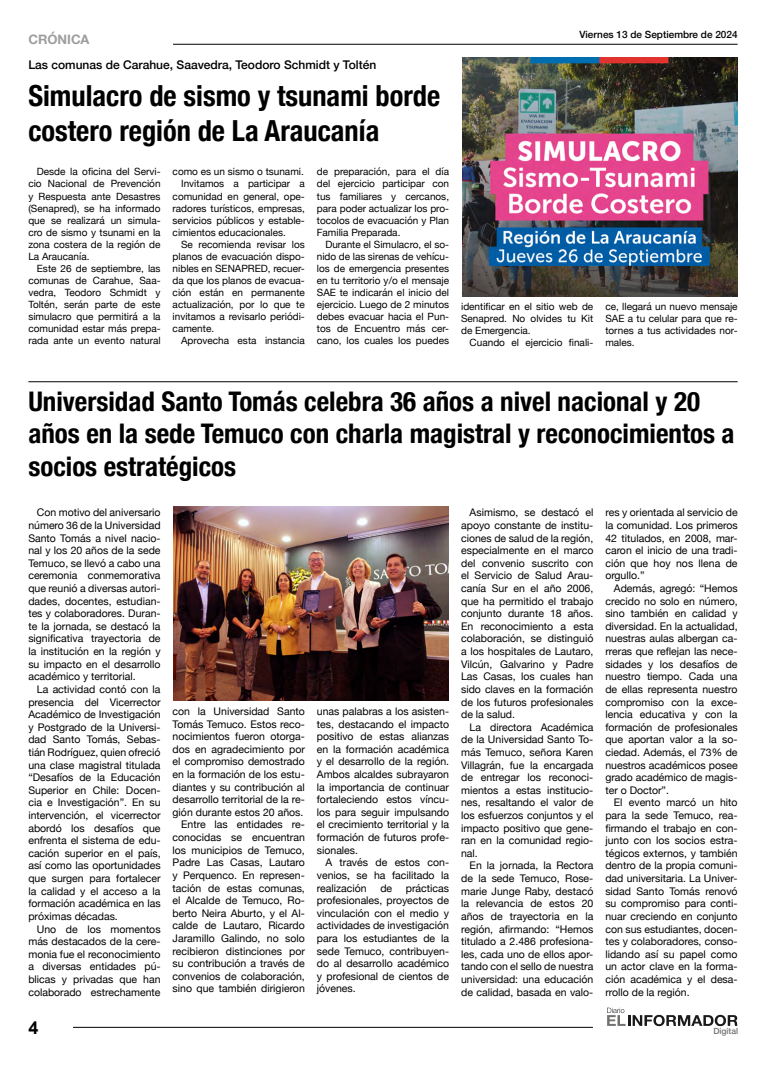
<style>
.page{position:relative;width:766px;height:1078px;background:#fff}
.page>*{position:absolute;margin:0;border:0;box-sizing:border-box;transform-origin:0 0}
.t1{font:700 condensed 29px/34.8px "Helvetica Neue";color:#000}
.t2{font:700 condensed 27px/32.4px "Helvetica Neue";color:#000}
.t3{font:700 18px "Arial";color:#000}
.t4{font:700 13px "Helvetica Neue";color:#9d9d9c}
.t5{font:500 12px "Helvetica Neue";color:#000}
.t6{font:10.5px/12.6px "Helvetica Neue";color:#000;text-align:justify}
.t7{font:10px/12px "Helvetica Neue";color:#000;text-align:justify}
.t8{font:500 10px "Helvetica Neue";color:#000}
.t9{font:500 8.5px "Helvetica Neue";color:#717170}
</style>
<div class="page">
<hr style="left:173px;top:44px;width:564px;height:1px;background:#000">
<hr style="left:73px;top:1026px;width:519px;height:1px;background:#000">
<svg style="left:607px;top:1007px;width:130px;height:18px"></svg>
<hr style="left:28px;top:381px;width:709px;height:1px;background:#000">
<img style="left:462px;top:57px;width:275px;height:239px">
<img style="left:173px;top:506px;width:275px;height:194px">
<p class="t4" style="left:28px;top:29px;width:63px">CRÓNICA</p>
<p class="t5" style="left:28px;top:55px;width:349px">Las comunas de Carahue, Saavedra, Teodoro Schmidt y Toltén</p>
<h1 class="t1" style="left:28px;top:77px;width:413px">Simulacro de sismo y tsunami borde costero región de La Araucanía</h1>
<p class="t7" style="left:28px;top:166px;width:134px;text-indent:8px">Desde la oficina del Servi&shy;cio Nacional de Prevención y Respuesta ante Desastres (Senapred), se ha informado que se realizará un simula&shy;cro de sismo y tsunami en la zona costera de la región de La Araucanía.</p>
<p class="t7" style="left:28px;top:262px;width:134px;text-indent:8px">Este 26 de septiembre, las comunas de Carahue, Saa&shy;vedra, Teodoro Schmidt y Toltén, serán parte de este simulacro que permitirá a la comunidad estar más prepa&shy;rada ante un evento natural</p>
<p class="t7" style="left:317px;top:166px;width:134px">de preparación, para el día del ejercicio participar con tus familiares y cercanos, para poder actualizar los pro&shy;tocolos de evacuación y Plan Familia Preparada.</p>
<p class="t7" style="left:317px;top:238px;width:134px;text-indent:8px">Durante el Simulacro, el so&shy;nido de las sirenas de vehícu&shy;los de emergencia presentes en tu territorio y/o el mensaje SAE te indicarán el inicio del ejercicio. Luego de 2 minutos debes evacuar hacia el Pun&shy;tos de Encuentro más cer&shy;cano, los cuales los puedes</p>
<p class="t7" style="left:172px;top:166px;width:133px">como es un sismo o tsunami.</p>
<p class="t7" style="left:181px;top:178px;width:125px">Invitamos a participar a</p>
<p class="t7" style="left:172px;top:190px;width:134px">comunidad en general, ope-</p>
<p class="t7" style="left:172px;top:202px;width:134px">radores turísticos, empresas,</p>
<p class="t7" style="left:172px;top:214px;width:134px">servicios públicos y estable-</p>
<p class="t7" style="left:172px;top:226px;width:115px">cimientos educacionales.</p>
<p class="t7" style="left:181px;top:238px;width:125px">Se recomienda revisar los</p>
<p class="t7" style="left:172px;top:250px;width:134px">planos de evacuación dispo-</p>
<p class="t7" style="left:172px;top:262px;width:134px">nibles en SENAPRED, recuer-</p>
<p class="t7" style="left:172px;top:274px;width:134px">da que los planos de evacua-</p>
<p class="t7" style="left:172px;top:286px;width:134px">ción están en permanente</p>
<p class="t7" style="left:172px;top:298px;width:134px">actualización, por lo que te</p>
<p class="t7" style="left:172px;top:310px;width:134px">invitamos a revisarlo periódi-</p>
<p class="t7" style="left:172px;top:322px;width:43px">camente.</p>
<p class="t7" style="left:181px;top:334px;width:125px">Aprovecha esta instancia</p>
<p class="t8" style="left:579px;top:27px;width:160px">Viernes 13 de Septiembre de 2024</p>
<p class="t7" style="left:461px;top:301px;width:134px">identificar en el sitio web de Senapred. No olvides tu Kit de Emergencia.</p>
<p class="t7" style="left:469px;top:337px;width:125px">Cuando el ejercicio finali-</p>
<p class="t7" style="left:605px;top:301px;width:134px">ce, llegará un nuevo mensaje SAE a tu celular para que re&shy;tornes a tus actividades nor&shy;males.</p>
<h2 class="t2" style="left:28px;top:383px;width:707px">Universidad Santo Tomás celebra 36 años a nivel nacional y 20 años en la sede Temuco con charla magistral y reconocimientos a socios estratégicos</h2>
<p class="t6" style="left:28px;top:507px;width:134px;text-indent:9px">Con motivo del aniversario número 36 de la Universidad Santo Tomás a nivel nacio&shy;nal y los 20 años de la sede Temuco, se llevó a cabo una ceremonia conmemorativa que reunió a diversas autori&shy;dades, docentes, estudian&shy;tes y colaboradores. Duran&shy;te la jornada, se destacó la significativa trayectoria de la institución en la región y su impacto en el desarrollo académico y territorial.</p>
<p class="t6" style="left:28px;top:683px;width:134px;text-indent:9px">La actividad contó con la presencia del Vicerrector Académico de Investigación y Postgrado de la Universi&shy;dad Santo Tomás, Sebas&shy;tián Rodríguez, quien ofreció una clase magistral titulada “Desafíos de la Educación Superior en Chile: Docen&shy;cia e Investigación”. En su intervención, el vicerrector abordó los desafíos que enfrenta el sistema de edu&shy;cación superior en el país, así como las oportunidades que surgen para fortalecer la calidad y el acceso a la formación académica en las próximas décadas.</p>
<p class="t6" style="left:28px;top:922px;width:134px;text-indent:9px">Uno de los momentos más destacados de la cere&shy;monia fue el reconocimiento a diversas entidades pú&shy;blicas y privadas que han colaborado estrechamente</p>
<p class="t6" style="left:461px;top:507px;width:134px;text-indent:9px">Asimismo, se destacó el apoyo constante de institu&shy;ciones de salud de la región, especialmente en el marco del convenio suscrito con el Servicio de Salud Arau&shy;canía Sur en el año 2006, que ha permitido el trabajo conjunto durante 18 años.<br>En reconocimiento a esta colaboración, se distinguió a los hospitales de Lautaro, Vilcún, Galvarino y Padre Las Casas, los cuales han sido claves en la formación de los futuros profesionales de la salud.</p>
<p class="t6" style="left:461px;top:721px;width:134px;text-indent:9px">La directora Académica de la Universidad Santo To&shy;más Temuco, señora Karen Villagrán, fue la encargada de entregar los reconoci&shy;mientos a estas institucio&shy;nes, resaltando el valor de los esfuerzos conjuntos y el impacto positivo que gene&shy;ran en la comunidad regio&shy;nal.</p>
<p class="t6" style="left:461px;top:859px;width:134px;text-indent:9px">En la jornada, la Rectora de la sede Temuco, Rose&shy;marie Junge Raby, destacó la relevancia de estos 20 años de trayectoria en la región, afirmando: “Hemos titulado a 2.486 profesiona&shy;les, cada uno de ellos apor&shy;tando con el sello de nuestra universidad: una educación de calidad, basada en valo-</p>
<p class="t6" style="left:605px;top:507px;width:134px">res y orientada al servicio de la comunidad. Los primeros 42 titulados, en 2008, mar&shy;caron el inicio de una tradi&shy;ción que hoy nos llena de orgullo.”</p>
<p class="t6" style="left:605px;top:582px;width:134px;text-indent:9px">Además, agregó: “Hemos crecido no solo en número, sino también en calidad y diversidad. En la actualidad, nuestras aulas albergan ca&shy;rreras que reflejan las nece&shy;sidades y los desafíos de nuestro tiempo. Cada una de ellas representa nuestro compromiso con la exce&shy;lencia educativa y con la formación de profesionales que aportan valor a la so&shy;ciedad. Además, el 73% de nuestros académicos posee grado académico de magis&shy;ter o Doctor”.</p>
<p class="t6" style="left:605px;top:796px;width:134px;text-indent:9px">El evento marcó un hito para la sede Temuco, rea&shy;firmando el trabajo en con&shy;junto con los socios estra&shy;tégicos externos, y también dentro de la propia comuni&shy;dad universitaria. La Univer&shy;sidad Santo Tomás renovó su compromiso para conti&shy;nuar creciendo en conjunto con sus estudiantes, docen&shy;tes y colaboradores, conso&shy;lidando así su papel como un actor clave en la forma&shy;ción académica y el desa&shy;rrollo de la región.</p>
<p class="t6" style="left:172px;top:705px;width:134px;text-align:right">con la Universidad Santo<br>Tomás Temuco. Estos reco&shy;nocimientos fueron otorga&shy;dos en agradecimiento por el compromiso demostrado en la formación de los estu&shy;diantes y su contribución al desarrollo territorial de la re&shy;gión durante estos 20 años.<br>Entre las entidades re&shy;conocidas se encuentran los municipios de Temuco,<br>Padre Las Casas, Lautaro y Perquenco. En represen&shy;tación de estas comunas, el Alcalde de Temuco, Ro&shy;berto Neira Aburto, y el Al&shy;calde de Lautaro, Ricardo<br>Jaramillo Galindo, no solo recibieron distinciones por su contribución a través de convenios de colaboración, sino que también dirigieron</p>
<p class="t6" style="left:317px;top:705px;width:134px">unas palabras a los asisten&shy;tes, destacando el impacto positivo de estas alianzas en la formación académica y el desarrollo de la región.<br>Ambos alcaldes subrayaron la importancia de continuar fortaleciendo estos víncu&shy;los para seguir impulsando el crecimiento territorial y la formación de futuros profe&shy;sionales.</p>
<p class="t6" style="left:317px;top:856px;width:134px;text-indent:9px">A través de estos con&shy;venios, se ha facilitado la realización</p>
<p class="t6" style="left:317px;top:881px;width:134px;text-indent:89px">prácticas profesionales, proyectos de vinculación con el medio y actividades de investigación para los estudiantes de la sede Temuco, contribuyen&shy;do al desarrollo académico y profesional de cientos de jóvenes.</p>
<p class="t6" style="left:380px;top:881px;width:13px">de</p>
<h3 class="t3" style="left:28px;top:1015px;width:12px">4</h3>
<p class="t9" style="left:713px;top:1023px;width:26px">Digital</p>
</div>
